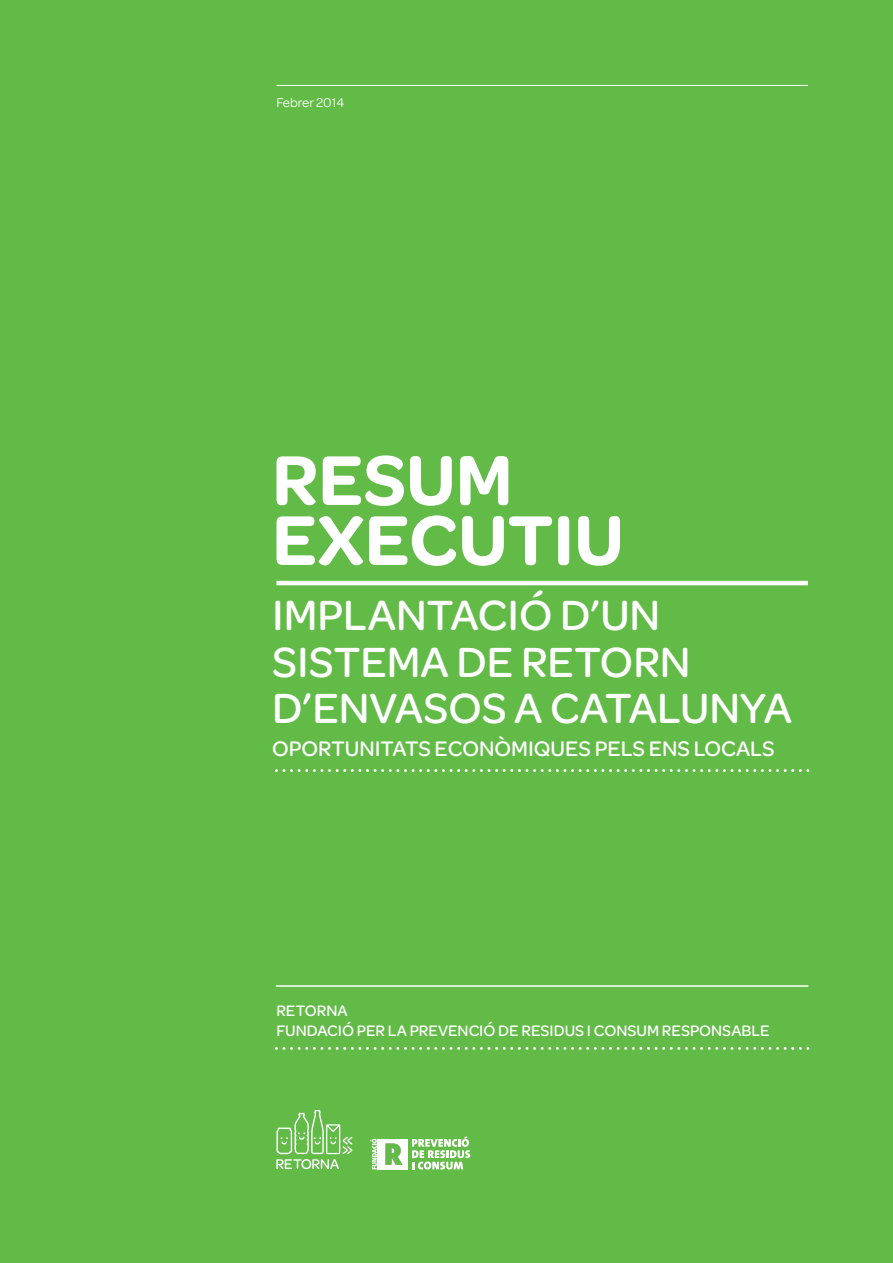
<style>
.page{position:relative;width:893px;height:1263px;background:#62bb47}
.page>*{position:absolute;margin:0;border:0;box-sizing:border-box;transform-origin:0 0}
.t1{font:600 75px/60px "Omnes";color:#fff}
.t2{font:500 45px/46.5px "Omnes";color:#fff}
.t3{font:500 22.5px "Omnes";color:#fff}
.t4{font:500 16.2px/20px "Omnes";color:#fff}
.t5{font:13.5px "Omnes";color:#fff}
</style>
<div class="page">
<hr style="left:276px;top:581px;width:532px;height:4px;background:#fff">
<svg style="left:284px;top:1047px;width:525px;height:3px"></svg>
<hr style="left:276px;top:985px;width:532px;height:2px;background:#fff">
<svg style="left:284px;top:769px;width:525px;height:3px"></svg>
<hr style="left:276px;top:85px;width:532px;height:1px;background:#fff">
<svg style="left:370px;top:1139px;width:7px;height:30px"></svg>
<div style="left:378px;top:1139px;width:30px;height:30px;background:#fff"></div>
<svg style="left:385px;top:1143px;width:18px;height:22px"></svg>
<svg style="left:412px;top:1136px;width:58px;height:33px"></svg>
<svg style="left:276px;top:1110px;width:77px;height:59px"></svg>
<p class="t5" style="left:276px;top:95px;width:69px">Febrer 2014</p>
<h1 class="t1" style="left:272px;top:450px;width:353px">RESUM<br>EXECUTIU</h1>
<h2 class="t2" style="left:272px;top:592px;width:521px">IMPLANTACIÓ D’UN<br>SISTEMA DE RETORN<br>D’ENVASOS A CATALUNYA</h2>
<h3 class="t3" style="left:272px;top:736px;width:504px">OPORTUNITATS ECONÒMIQUES PELS ENS LOCALS</h3>
<p class="t4" style="left:276px;top:1000px;width:21px">RETORNA<br>FUNDAC</p>
<p class="t4" style="left:338px;top:1020px;width:29px">IÓ PER</p>
<p class="t4" style="left:388px;top:1020px;width:33px">LA PREVENC</p>
<p class="t4" style="left:479px;top:1020px;width:85px">IÓDE RESIDUS</p>
<p class="t4" style="left:587px;top:1020px;width:19px">I CONSUM</p>
<p class="t4" style="left:662px;top:1020px;width:11px">RESPONSA</p>
<p class="t4" style="left:741px;top:1020px;width:20px">BLE</p>
</div>
